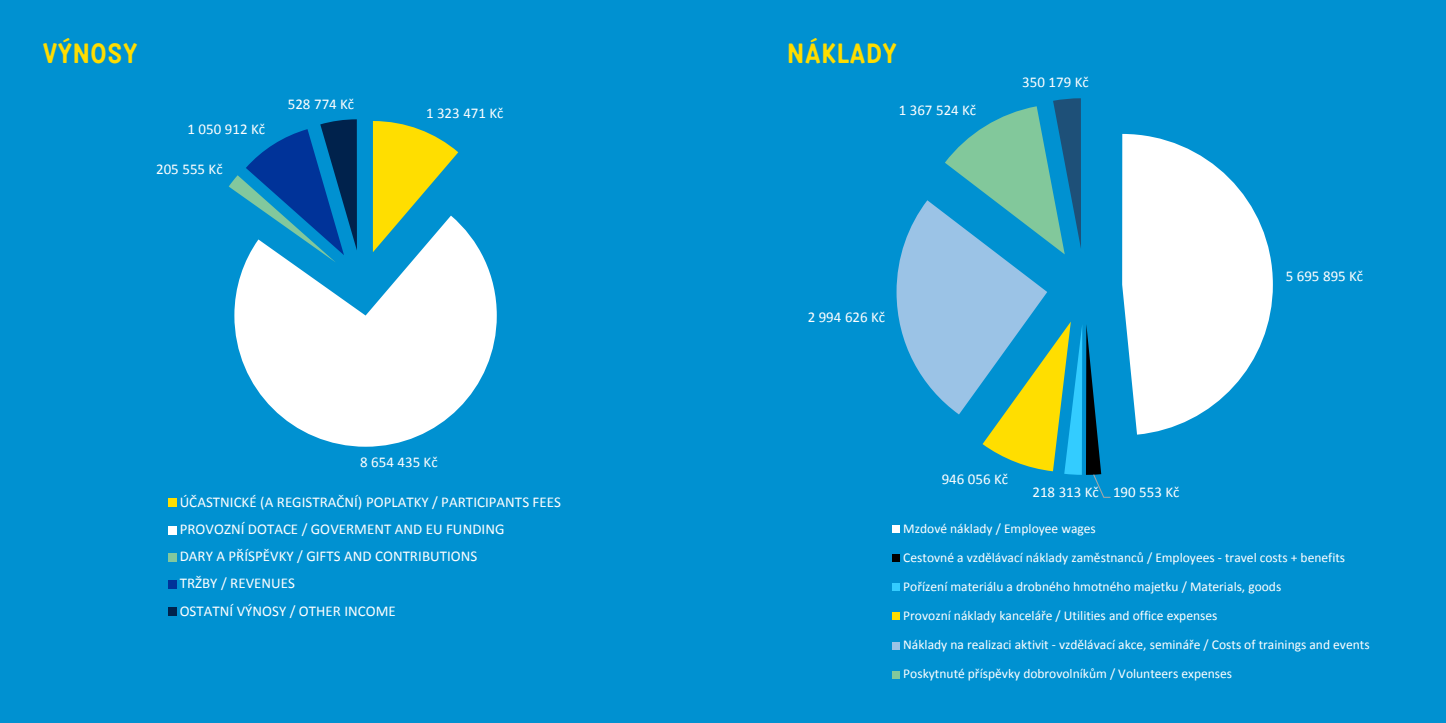
<style>
.page{position:relative;width:1446px;height:723px;background:#0091d1}
.page>*{position:absolute;margin:0;border:0;box-sizing:border-box;transform-origin:0 0}
.t1{font:700 27px "Katarine";letter-spacing:.015em;color:#fd0}
.t2{font:15px/27.2px "Calibri";color:#fff}
.t3{font:13.5px/29.1px "Calibri";color:#fff}
</style>
<div class="page">
<svg style="left:373px;top:121px;width:85px;height:95px"></svg>
<svg style="left:234px;top:216px;width:263px;height:231px;fill:#fff"></svg>
<svg style="left:229px;top:119px;width:128px;height:144px"></svg>
<div style="left:168px;top:499px;width:8px;height:8px;background:#ffde00"></div>
<div style="left:168px;top:526px;width:8px;height:8px;background:#fff"></div>
<div style="left:168px;top:553px;width:8px;height:8px;background:#82c89d"></div>
<div style="left:168px;top:580px;width:8px;height:8px;background:#039"></div>
<div style="left:168px;top:607px;width:8px;height:8px;background:#00224c"></div>
<svg style="left:892px;top:98px;width:381px;height:581px"></svg>
<h1 class="t1" style="left:43px;top:37px;width:96px">VÝNOSY</h1>
<h1 class="t1" style="left:787px;top:37px;width:111px">NÁKLADY</h1>
<p class="t2" style="left:188px;top:115px;width:79px">1 050 912 Kč</p>
<p class="t2" style="left:156px;top:155px;width:68px">205 555 Kč</p>
<p class="t2" style="left:288px;top:91px;width:68px">528 774 Kč</p>
<p class="t2" style="left:426px;top:99px;width:79px">1 323 471 Kč</p>
<p class="t2" style="left:899px;top:96px;width:79px">1 367 524 Kč</p>
<p class="t2" style="left:1022px;top:68px;width:68px">350 179 Kč</p>
<p class="t2" style="left:360px;top:449px;width:79px">8 654 435 Kč</p>
<p class="t2" style="left:808px;top:303px;width:79px">2 994 626 Kč</p>
<p class="t2" style="left:941px;top:465px;width:68px">946 056 Kč</p>
<p class="t2" style="left:1286px;top:263px;width:79px">5 695 895 Kč</p>
<p class="t2" style="left:180px;top:488px;width:383px">ÚČASTNICKÉ (A REGISTRAČNÍ) POPLATKY / PARTICIPANTS FEES PROVOZNÍ DOTACE / GOVERMENT AND EU FUNDING<br>DARY A PŘÍSPĚVKY / GIFTS AND CONTRIBUTIONS<br>TRŽBY / REVENUES<br>OSTATNÍ VÝNOSY / OTHER INCOME</p>
<p class="t2" style="left:1032px;top:478px;width:148px">218 313 Kč 190 553 Kč</p>
<p class="t3" style="left:903px;top:514px;width:468px">Mzdové náklady / Employee wages<br>Cestovné a vzdělávací náklady zaměstnanců / Employees - travel costs + benefits Pořízení materiálu a drobného hmotného majetku / Materials, goods<br>Provozní náklady kanceláře / Utilities and office expenses<br>Náklady na realizaci aktivit - vzdělávací akce, semináře / Costs of trainings and events Poskytnuté příspěvky dobrovolníkům / Volunteers expenses</p>
</div>
